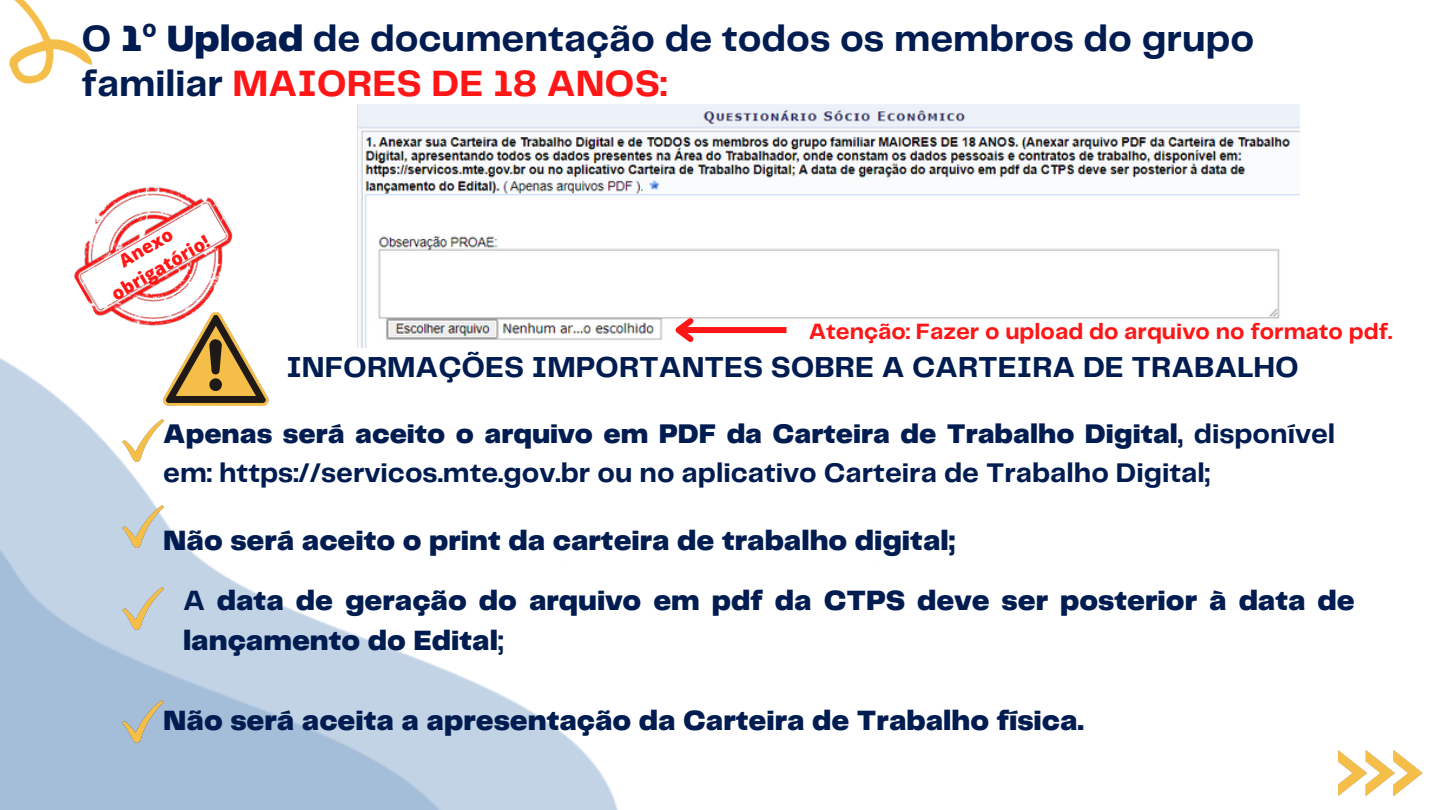
<style>
.page{position:relative;width:1440px;height:810px;background:#fff}
.page>*{position:absolute;margin:0;border:0;box-sizing:border-box;transform-origin:0 0}
.t1{font:700 38px/45px "Telegraf";color:#011c50}
.t2{font:700 30px "Telegraf";color:#011c50}
.t3{font:900 29px/40.5px "Telegraf";color:#011c50}
.t4{font:700 28px/39px "Telegraf";color:#011c50}
.t5{font:700 23px "Telegraf";color:#ff1616}
.t6{font:800 18px "Open Sans";color:#ff1616}
.s1{font-weight:900}
.s2{font-family:"Noto Sans"}
.s3{color:#ff1616}
.s4{font-weight:700}
</style>
<div class="page">
<img style="left:0;top:104px;width:754px;height:706px">
<img style="left:9px;top:0;width:83px;height:84px">
<img style="left:558px;top:347px;width:196px;height:220px">
<img style="left:163px;top:313px;width:105px;height:92px">
<img style="left:123px;top:419px;width:40px;height:42px">
<img style="left:123px;top:505px;width:40px;height:42px">
<img style="left:123px;top:701px;width:40px;height:42px">
<img style="left:123px;top:588px;width:40px;height:42px">
<img style="left:1339px;top:751px;width:83px;height:44px">
<img style="left:51px;top:156px;width:207px;height:199px">
<img style="left:357px;top:105px;width:942px;height:242px">
<div style="left:678px;top:327px;width:108px;height:6px;background:#ff1616"></div>
<svg style="left:668px;top:313px;width:31px;height:34px"></svg>
<p class="t1" style="left:82px;top:18px;width:1174px">O <span class="s1">1</span><span class="s2">º</span> <span class="s1">Upload</span> de documentação de todos os membros do grupo familiar <span class="s3">MAIORES DE 18 ANOS:</span></p>
<p class="t6" style="left:114px;top:251px;width:61px;rotate:-30deg">Anexo</p>
<p class="t6" style="left:107px;top:284px;width:112px;rotate:-30deg">obrigatório!</p>
<p class="t5" style="left:809px;top:321px;width:585px">Atenção: Fazer o upload do arquivo no formato pdf.</p>
<p class="t2" style="left:286px;top:354px;width:1014px">INFORMAÇÕES IMPORTANTES SOBRE A CARTEIRA DE TRABALHO</p>
<p class="t4" style="left:163px;top:415px;width:1173px"><span class="s1">Apenas será aceito o arquivo em PDF da Carteira de Trabalho Digital</span>, disponível em: https://servicos.mte.gov.br ou no aplicativo Carteira de Trabalho Digital;</p>
<p class="t3" style="left:163px;top:521px;width:794px">Não será aceito o print da carteira de trabalho digital;</p>
<p class="t3" style="left:183px;top:581px;width:1173px"><span class="s4">A</span> data de geração do arquivo em pdf da CTPS deve ser posterior à data de lançamento do Edital<span class="s4">;</span></p>
<p class="t3" style="left:163px;top:701px;width:922px">Não será aceita a apresentação da Carteira de Trabalho física.</p>
</div>
